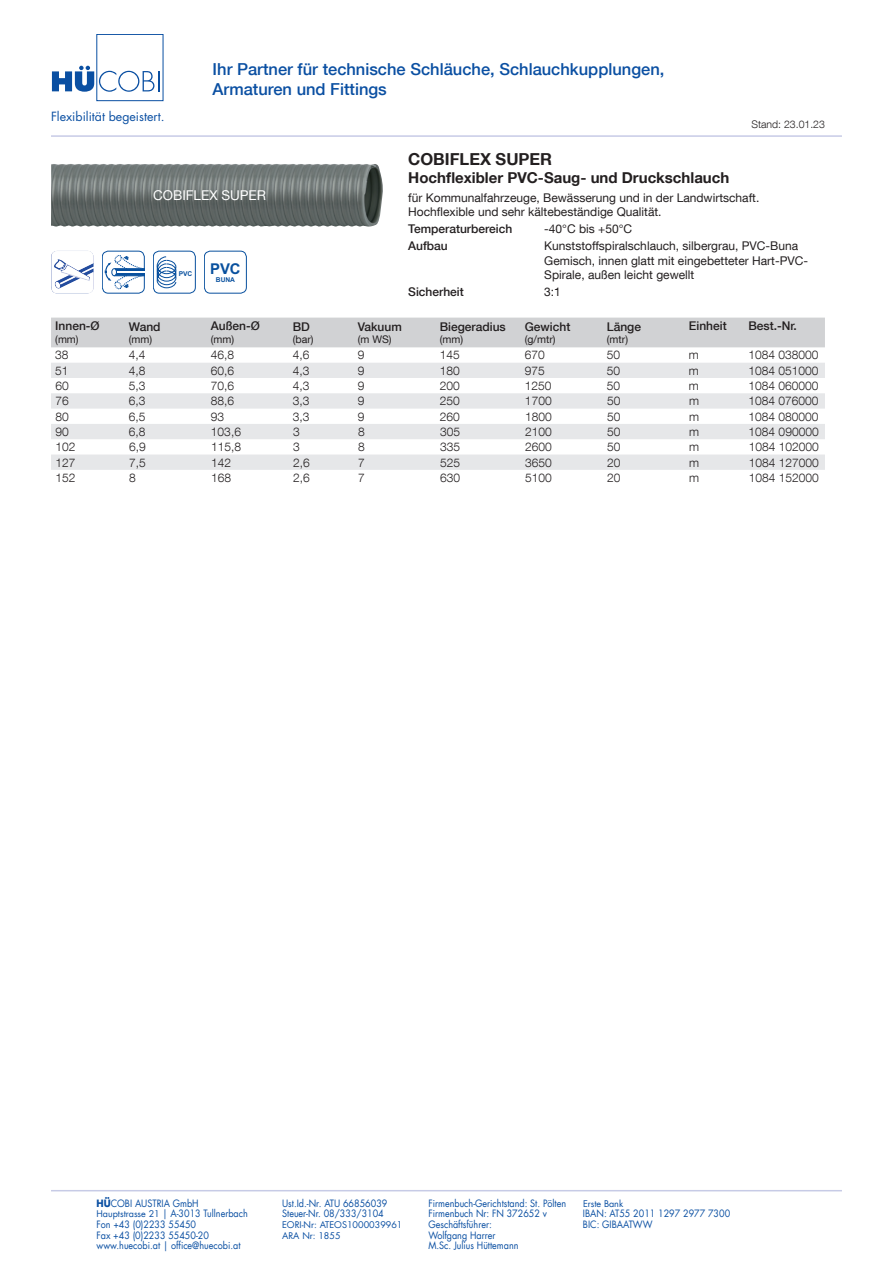
<style>
.page{position:relative;width:893px;height:1263px;background:#fff}
.page>*{position:absolute;margin:0;border:0;box-sizing:border-box;transform-origin:0 0}
.t1{font:500 16.5px/19.8px "Helvetica Neue LT Com";color:#0a4fa2}
.t2{font:700 16.5px "Helvetica Neue LT Com";color:#231f20}
.t3{font:700 15px "Helvetica Neue LT Com";color:#231f20}
.t4{font:700 14.85px "Arial";color:#08509e}
.t5{font:13.5px "Helvetica Neue LT Com";color:#fff}
.t6{font:12.3px "Futura LT";color:#0a4fa2}
.t7{font:300 12px "Helvetica Neue LT Com";color:#231f20}
.t8{font:12px/14.4px "Helvetica Neue LT Com";color:#231f20}
.t9{font:500 12px "Helvetica Neue LT Com";color:#231f20}
.t10{font:10.5px "Helvetica Neue LT Com";color:#231f20}
.t11{font:300 10.5px "Helvetica Neue LT Com";color:#231f20}
.t12{font:9.9px "Futura LT";color:#0a4fa2;scale:.91 1}
.t13{font:9px "Futura LT";color:#0a4fa2}
.t14{font:700 6.6px "Arial";color:#08509e}
.s1{font-weight:700}
.s2{font-size:9px}
</style>
<div class="page">
<hr style="left:51px;top:1190px;width:791px;height:1px;background:#c7cbe6">
<div style="left:96px;top:34px;width:67px;height:67px;border:1px solid #0a4fa2"></div>
<svg style="left:52px;top:66px;width:108px;height:26px"></svg>
<hr style="left:51px;top:135px;width:791px;height:2px;background:#c7cbe6">
<div style="left:51px;top:318px;width:774px;height:29px;background:#d1d2d4"></div>
<svg style="left:51px;top:363px;width:774px;height:107px;fill:#e6e7e9"></svg>
<img style="left:51px;top:251px;width:43px;height:42px">
<img style="left:51px;top:164px;width:332px;height:63px">
<div style="left:102px;top:251px;width:43px;height:42px;border:1px solid #08509e;border-radius:6px"></div>
<svg style="left:105px;top:255px;width:40px;height:34px"></svg>
<div style="left:153px;top:251px;width:43px;height:42px;border:1px solid #08509e;border-radius:6px"></div>
<svg style="left:157px;top:256px;width:20px;height:32px"></svg>
<div style="left:204px;top:251px;width:43px;height:42px;border:1px solid #08509e;border-radius:6px"></div>
<p class="t6" style="left:51px;top:108px;width:115px">Flexibilität begeistert.</p>
<h1 class="t1" style="left:213px;top:59px;width:453px">Ihr Partner für technische Schläuche, Schlauchkupplungen,<br>Armaturen und Fittings</h1>
<p class="t11" style="left:751px;top:118px;width:75px">Stand: 23.01.23</p>
<p class="t9" style="left:55px;top:319px;width:46px">Innen-Ø</p>
<p class="t10" style="left:55px;top:333px;width:25px">(mm)</p>
<h3 class="t5" style="left:153px;top:187px;width:114px">COBIFLEX SUPER</h3>
<p class="t9" style="left:129px;top:319px;width:33px">Wand</p>
<p class="t10" style="left:129px;top:333px;width:25px">(mm)</p>
<p class="t14" style="left:179px;top:269px;width:15px">PVC</p>
<h3 class="t4" style="left:210px;top:259px;width:32px">PVC</h3>
<p class="t14" style="left:216px;top:276px;width:21px">BUNA</p>
<p class="t9" style="left:211px;top:319px;width:51px">Außen-Ø</p>
<p class="t10" style="left:211px;top:333px;width:25px">(mm)</p>
<p class="t9" style="left:293px;top:319px;width:19px">BD</p>
<p class="t10" style="left:293px;top:333px;width:22px">(bar)</p>
<h1 class="t2" style="left:408px;top:149px;width:145px">COBIFLEX SUPER</h1>
<h2 class="t3" style="left:408px;top:168px;width:323px">Hochflexibler PVC-Saug- und Druckschlauch</h2>
<p class="t8" style="left:408px;top:190px;width:353px">für Kommunalfahrzeuge, Bewässerung und in der Landwirtschaft.<br>Hochflexible und sehr kältebeständige Qualität.</p>
<p class="t9" style="left:408px;top:222px;width:106px">Temperaturbereich</p>
<p class="t8" style="left:544px;top:222px;width:89px">-40°C bis +50°C</p>
<p class="t9" style="left:408px;top:239px;width:41px">Aufbau</p>
<p class="t8" style="left:544px;top:239px;width:265px">Kunststoffspiralschlauch, silbergrau, PVC-Buna<br>Gemisch, innen glatt mit eingebetteter Hart-PVC-<br>Spirale, außen leicht gewellt</p>
<p class="t9" style="left:408px;top:285px;width:57px">Sicherheit</p>
<p class="t8" style="left:544px;top:285px;width:18px">3:1</p>
<p class="t9" style="left:358px;top:319px;width:46px">Vakuum</p>
<p class="t10" style="left:358px;top:333px;width:35px">(m WS)</p>
<p class="t9" style="left:440px;top:319px;width:68px">Biegeradius</p>
<p class="t10" style="left:440px;top:333px;width:25px">(mm)</p>
<p class="t9" style="left:525px;top:319px;width:47px">Gewicht</p>
<p class="t10" style="left:525px;top:333px;width:32px">(g/mtr)</p>
<p class="t9" style="left:607px;top:319px;width:36px">Länge</p>
<p class="t10" style="left:607px;top:333px;width:23px">(mtr)</p>
<p class="t9" style="left:689px;top:318px;width:39px">Einheit</p>
<p class="t9" style="left:748px;top:318px;width:50px">Best.-Nr.</p>
<p class="t7" style="left:55px;top:348px;width:15px">38</p>
<p class="t7" style="left:129px;top:348px;width:18px">4,4</p>
<p class="t7" style="left:211px;top:348px;width:25px">46,8</p>
<p class="t7" style="left:293px;top:348px;width:18px">4,6</p>
<p class="t7" style="left:358px;top:348px;width:8px">9</p>
<p class="t7" style="left:440px;top:348px;width:22px">145</p>
<p class="t7" style="left:525px;top:348px;width:22px">670</p>
<p class="t7" style="left:607px;top:348px;width:15px">50</p>
<p class="t7" style="left:689px;top:348px;width:11px">m</p>
<p class="t7" style="left:748px;top:348px;width:72px">1084 038000</p>
<p class="t7" style="left:55px;top:363px;width:15px">51</p>
<p class="t7" style="left:129px;top:363px;width:18px">4,8</p>
<p class="t7" style="left:211px;top:363px;width:25px">60,6</p>
<p class="t7" style="left:293px;top:363px;width:18px">4,3</p>
<p class="t7" style="left:358px;top:363px;width:8px">9</p>
<p class="t7" style="left:440px;top:363px;width:22px">180</p>
<p class="t7" style="left:525px;top:363px;width:22px">975</p>
<p class="t7" style="left:607px;top:363px;width:15px">50</p>
<p class="t7" style="left:689px;top:363px;width:11px">m</p>
<p class="t7" style="left:748px;top:363px;width:72px">1084 051000</p>
<p class="t7" style="left:55px;top:378px;width:15px">60</p>
<p class="t7" style="left:129px;top:378px;width:18px">5,3</p>
<p class="t7" style="left:211px;top:378px;width:25px">70,6</p>
<p class="t7" style="left:293px;top:378px;width:18px">4,3</p>
<p class="t7" style="left:358px;top:378px;width:8px">9</p>
<p class="t7" style="left:440px;top:378px;width:22px">200</p>
<p class="t7" style="left:525px;top:378px;width:28px">1250</p>
<p class="t7" style="left:607px;top:378px;width:15px">50</p>
<p class="t7" style="left:689px;top:378px;width:11px">m</p>
<p class="t7" style="left:748px;top:378px;width:72px">1084 060000</p>
<p class="t7" style="left:55px;top:394px;width:15px">76</p>
<p class="t7" style="left:129px;top:394px;width:18px">6,3</p>
<p class="t7" style="left:211px;top:394px;width:25px">88,6</p>
<p class="t7" style="left:293px;top:394px;width:18px">3,3</p>
<p class="t7" style="left:358px;top:394px;width:8px">9</p>
<p class="t7" style="left:440px;top:394px;width:22px">250</p>
<p class="t7" style="left:525px;top:394px;width:28px">1700</p>
<p class="t7" style="left:607px;top:394px;width:15px">50</p>
<p class="t7" style="left:689px;top:394px;width:11px">m</p>
<p class="t7" style="left:748px;top:394px;width:72px">1084 076000</p>
<p class="t7" style="left:55px;top:409px;width:15px">80</p>
<p class="t7" style="left:129px;top:409px;width:18px">6,5</p>
<p class="t7" style="left:211px;top:409px;width:15px">93</p>
<p class="t7" style="left:293px;top:409px;width:18px">3,3</p>
<p class="t7" style="left:358px;top:409px;width:8px">9</p>
<p class="t7" style="left:440px;top:409px;width:22px">260</p>
<p class="t7" style="left:525px;top:409px;width:28px">1800</p>
<p class="t7" style="left:607px;top:409px;width:15px">50</p>
<p class="t7" style="left:689px;top:409px;width:11px">m</p>
<p class="t7" style="left:749px;top:409px;width:72px">1084 080000</p>
<p class="t7" style="left:55px;top:424px;width:15px">90</p>
<p class="t7" style="left:129px;top:424px;width:18px">6,8</p>
<p class="t7" style="left:211px;top:424px;width:32px">103,6</p>
<p class="t7" style="left:293px;top:424px;width:8px">3</p>
<p class="t7" style="left:358px;top:424px;width:8px">8</p>
<p class="t7" style="left:440px;top:424px;width:22px">305</p>
<p class="t7" style="left:525px;top:424px;width:28px">2100</p>
<p class="t7" style="left:607px;top:424px;width:15px">50</p>
<p class="t7" style="left:689px;top:424px;width:11px">m</p>
<p class="t7" style="left:749px;top:424px;width:72px">1084 090000</p>
<p class="t7" style="left:55px;top:440px;width:22px">102</p>
<p class="t7" style="left:129px;top:440px;width:18px">6,9</p>
<p class="t7" style="left:211px;top:440px;width:32px">115,8</p>
<p class="t7" style="left:293px;top:440px;width:8px">3</p>
<p class="t7" style="left:358px;top:440px;width:8px">8</p>
<p class="t7" style="left:440px;top:440px;width:22px">335</p>
<p class="t7" style="left:525px;top:440px;width:28px">2600</p>
<p class="t7" style="left:607px;top:440px;width:15px">50</p>
<p class="t7" style="left:689px;top:440px;width:11px">m</p>
<p class="t7" style="left:749px;top:440px;width:72px">1084 102000</p>
<p class="t7" style="left:56px;top:455px;width:22px">127</p>
<p class="t7" style="left:129px;top:455px;width:18px">7,5</p>
<p class="t7" style="left:211px;top:455px;width:22px">142</p>
<p class="t7" style="left:293px;top:455px;width:18px">2,6</p>
<p class="t7" style="left:358px;top:455px;width:8px">7</p>
<p class="t7" style="left:440px;top:455px;width:22px">525</p>
<p class="t7" style="left:525px;top:455px;width:28px">3650</p>
<p class="t7" style="left:607px;top:455px;width:15px">20</p>
<p class="t7" style="left:689px;top:455px;width:11px">m</p>
<p class="t7" style="left:749px;top:455px;width:72px">1084 127000</p>
<p class="t7" style="left:56px;top:470px;width:22px">152</p>
<p class="t7" style="left:129px;top:470px;width:8px">8</p>
<p class="t7" style="left:211px;top:470px;width:22px">168</p>
<p class="t7" style="left:293px;top:470px;width:18px">2,6</p>
<p class="t7" style="left:358px;top:470px;width:8px">7</p>
<p class="t7" style="left:440px;top:470px;width:22px">630</p>
<p class="t7" style="left:525px;top:470px;width:28px">5100</p>
<p class="t7" style="left:607px;top:470px;width:15px">20</p>
<p class="t7" style="left:689px;top:470px;width:11px">m</p>
<p class="t7" style="left:749px;top:470px;width:72px">1084 152000</p>
<p class="t12" style="left:97px;top:1197px;width:114px"><span class="s1">HÜ</span>COBI AUSTRIA GmbH</p>
<p class="t12" style="left:282px;top:1197px;width:117px">Ust.Id.-Nr. ATU 66856039</p>
<p class="t12" style="left:428px;top:1197px;width:153px">Firmenbuch-Gerichtstand: St. Pölten</p>
<p class="t13" style="left:583px;top:1197px;width:42px">Erste Bank</p>
<p class="t12" style="left:97px;top:1207px;width:168px"><span class="s2">Hauptstrasse 21</span> | A-3013 Tullnerbach</p>
<p class="t12" style="left:282px;top:1207px;width:113px">Steuer-Nr. 08/333/3104</p>
<p class="t12" style="left:428px;top:1207px;width:132px">Firmenbuch Nr: FN 372652 v</p>
<p class="t12" style="left:583px;top:1207px;width:163px">IBAN: AT55 2011 1297 2977 7300</p>
<p class="t12" style="left:97px;top:1218px;width:111px">Fon +43 (0)2233 55450</p>
<p class="t13" style="left:282px;top:1219px;width:122px">EORI-Nr: ATEOS1000039961</p>
<p class="t12" style="left:428px;top:1218px;width:71px">Geschäftsführer:</p>
<p class="t12" style="left:583px;top:1218px;width:78px">BIC: GIBAATWW</p>
<p class="t12" style="left:97px;top:1228px;width:125px">Fax +43 (0)2233 55450-20</p>
<p class="t13" style="left:282px;top:1229px;width:60px">ARA Nr: 1855</p>
<p class="t12" style="left:428px;top:1228px;width:75px">Wolfgang Harrer</p>
<p class="t12" style="left:97px;top:1239px;width:160px">www.huecobi.at | office@huecobi.at</p>
<p class="t12" style="left:428px;top:1239px;width:101px">M.Sc. Julius Hüttemann</p>
</div>
